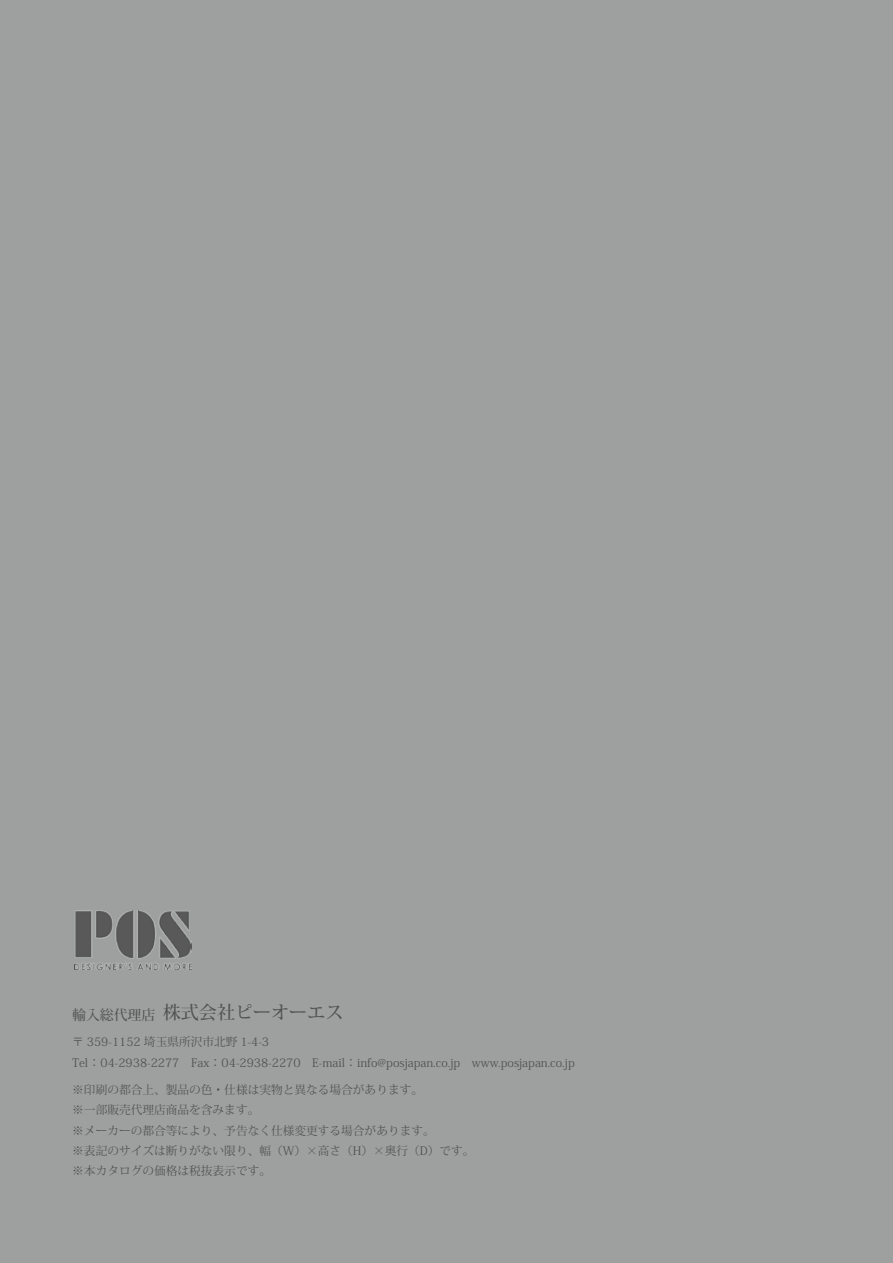
<style>
.page{position:relative;width:893px;height:1263px;background:#9ea0a0}
.page>*{position:absolute;margin:0;border:0;box-sizing:border-box;transform-origin:0 0}
.t1{font:500 18px "Koz Min Pr 6 N";color:#535252}
.t2{font:11.7px/20.4px "Koz Min Pr 6 N";color:#535252}
.t3{font:11.7px "Koz Min Pro";color:#535252}
.s1{font-size:13.8px}
</style>
<div class="page">
<img style="left:74px;top:911px;width:117px;height:58px">
<h1 class="t1" style="left:72px;top:1003px;width:273px"><span class="s1">輸入総代理店</span> 株式会社ピーオーエス</h1>
<p class="t2" style="left:72px;top:1031px;width:198px">〒 359-1152 埼玉県所沢市北野 1-4-3</p>
<p class="t3" style="left:72px;top:1054px;width:504px">Tel ： 04-2938-2277　Fax ： 04-2938-2270　E-mail ： info@posjapan.co.jp　www.posjapan.co.jp</p>
<p class="t2" style="left:72px;top:1079px;width:404px">※印刷の都合上、製品の色・仕様は実物と異なる場合があります。<br>※一部販売代理店商品を含みます。<br>※メーカーの都合等により、予告なく仕様変更する場合があります。<br>※表記のサイズは断りがない限り、幅（W）×高さ（H）×奥行（D）です。※本カタログの価格は税抜表示です。</p>
</div>
